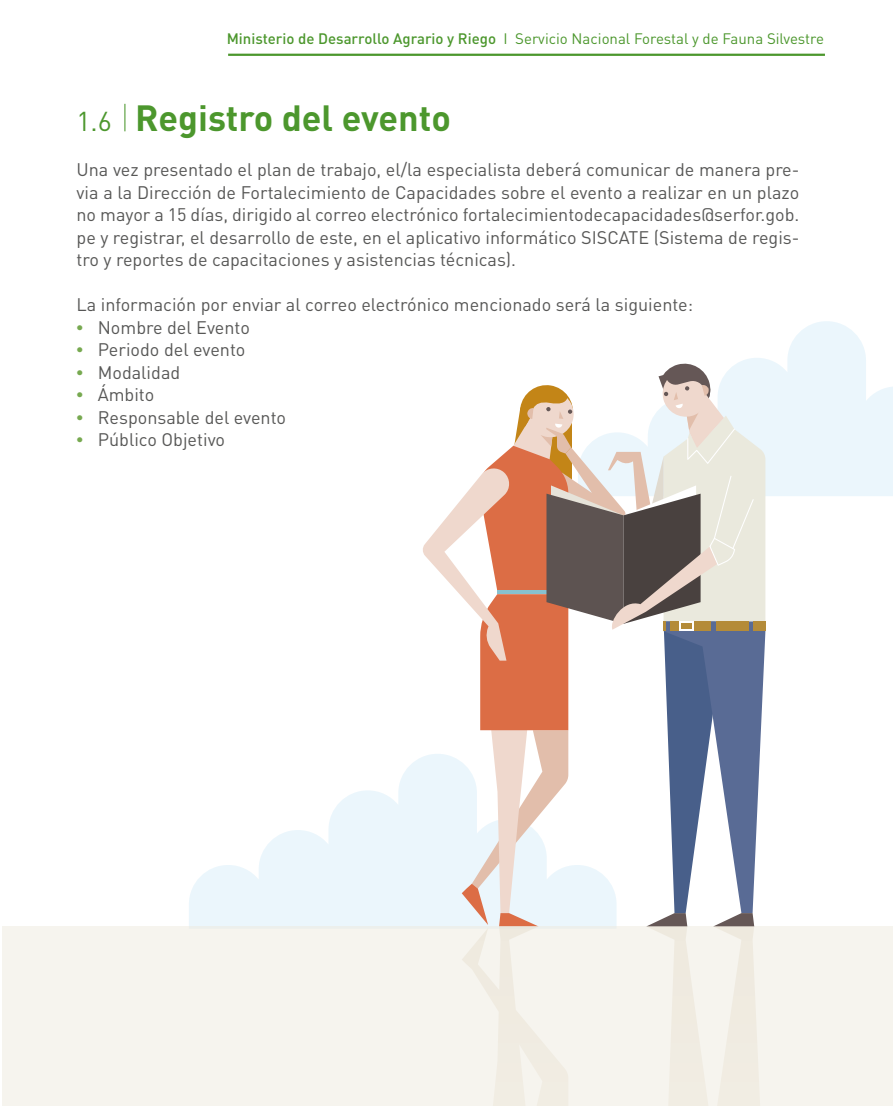
<style>
.page{position:relative;width:893px;height:1106px;background:#fff}
.page>*{position:absolute;margin:0;border:0;box-sizing:border-box;transform-origin:0 0}
.t1{font:700 36px "DINOT";color:#4c972d}
.t2{font:18px/22.5px "DINOT";color:#575756;text-align:justify}
.t3{font:15px "DINOT";color:#4c972d}
.s1{font-weight:500}
.s2{font-weight:400;font-size:27px}
.s3{font-family:"Myriad Pro";font-size:24px;color:#77a950}
</style>
<div class="page">
<hr style="left:228px;top:54px;width:597px;height:2px;background:#4c972d">
<svg style="left:124px;top:104px;width:1px;height:27px"></svg>
<svg style="left:743px;top:321px;width:150px;height:175px;fill:#ebf6fc"></svg>
<svg style="left:189px;top:757px;width:233px;height:169px;fill:#ebf6fc"></svg>
<div style="left:2px;top:926px;width:891px;height:180px;background:#f6f4ee"></div>
<svg style="left:422px;top:361px;width:343px;height:565px"></svg>
<p class="t3" style="left:227px;top:29px;width:599px"><span class="s1">Ministerio de Desarrollo Agrario y Riego</span> I Servicio Nacional Forestal y de Fauna Silvestre</p>
<h1 class="t1" style="left:77px;top:95px;width:376px"><span class="s2">1.6</span> Registro del evento</h1>
<p class="t2" style="left:77px;top:158px;width:724px">Una vez presentado el plan de trabajo, el/la especialista deberá comunicar de manera pre&shy;via a la Dirección de Fortalecimiento de Capacidades sobre el evento a realizar en un plazo no mayor a 15 días, dirigido al correo electrónico fortalecimientodecapacidades@serfor.gob. pe y registrar, el desarrollo de este, en el aplicativo informático SISCATE (Sistema de regis&shy;tro y reportes de capacitaciones y asistencias técnicas).</p>
<p class="t2" style="left:77px;top:293px;width:618px">La información por enviar al correo electrónico mencionado será la siguiente:</p>
<p class="t2" style="left:77px;top:315px;width:175px"><span class="s3">•</span> Nombre del Evento</p>
<p class="t2" style="left:77px;top:338px;width:170px"><span class="s3">•</span> Periodo del evento</p>
<p class="t2" style="left:77px;top:360px;width:105px"><span class="s3">•</span> Modalidad</p>
<p class="t2" style="left:77px;top:383px;width:79px"><span class="s3">•</span> Ámbito</p>
<p class="t2" style="left:77px;top:405px;width:211px"><span class="s3">•</span> Responsable del evento</p>
<p class="t2" style="left:77px;top:428px;width:150px"><span class="s3">•</span> Público Objetivo</p>
</div>
